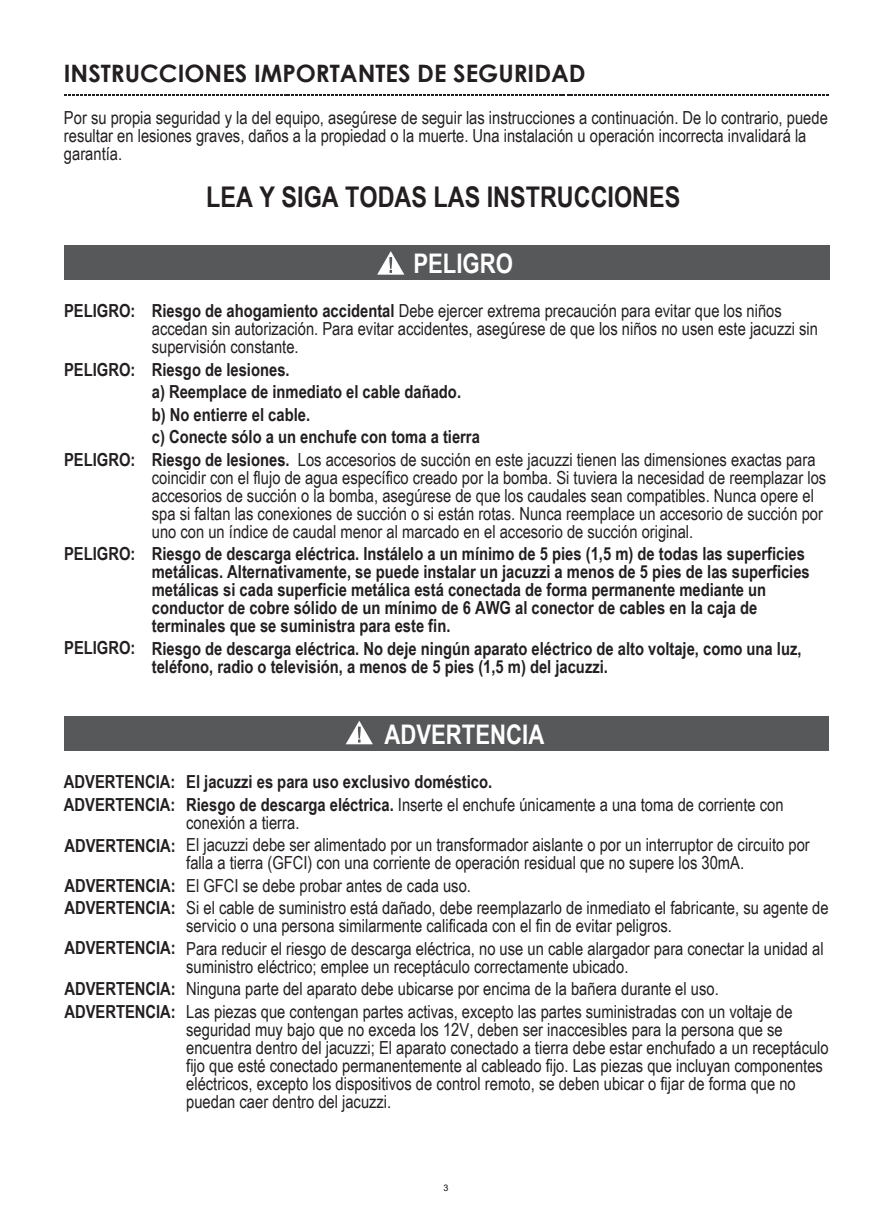
<style>
.page{position:relative;width:893px;height:1212px;background:#fff}
.page>*{position:absolute;margin:0;border:0;box-sizing:border-box;transform-origin:0 0}
.t1{font:700 28.5px "Arial Narrow";color:#231f20}
.t2{font:700 27px "Arial Narrow";color:#fff}
.t3{font:700 24px "Century Gothic";color:#231f20}
.t4{font:18px/18px "Arial Narrow";color:#231f20}
.t5{font:700 18px/22.5px "Arial Narrow";color:#231f20}
.t6{font:9px "Arial";color:#100e0d}
.s1{font-weight:700}
.s2{font-weight:400}
</style>
<div class="page">
<div style="left:64px;top:246px;width:765px;height:34px;background:#57585a"></div>
<svg style="left:377px;top:251px;width:27px;height:24px"></svg>
<div style="left:65px;top:717px;width:764px;height:34px;background:#57585a"></div>
<svg style="left:346px;top:721px;width:27px;height:23px"></svg>
<svg style="left:65px;top:94px;width:763px;height:2px"></svg>
<h3 class="t3" style="left:64px;top:55px;width:523px">INSTRUCCIONES IMPORTANTES DE SEGURIDAD</h3>
<p class="t4" style="left:64px;top:108px;width:765px">Por su propia seguridad y la del equipo, asegúrese de seguir las instrucciones a continuación. De lo contrario, puede resultar en lesiones graves, daños a la propiedad o la muerte. Una instalación u operación incorrecta invalidará la garantía.</p>
<h1 class="t1" style="left:206px;top:175px;width:475px">LEA Y SIGA TODAS LAS INSTRUCCIONES</h1>
<p class="t5" style="left:64px;top:299px;width:73px">PELIGRO:</p>
<p class="t5" style="left:64px;top:357px;width:73px">PELIGRO:</p>
<p class="t5" style="left:64px;top:447px;width:73px">PELIGRO:</p>
<p class="t5" style="left:64px;top:541px;width:73px">PELIGRO:</p>
<p class="t5" style="left:64px;top:636px;width:73px">PELIGRO:</p>
<h2 class="t2" style="left:413px;top:243px;width:101px">PELIGRO</h2>
<p class="t4" style="left:152px;top:301px;width:668px"><span class="s1">Riesgo de ahogamiento accidental</span> Debe ejercer extrema precaución para evitar que los niños accedan sin autorización. Para evitar accidentes, asegúrese de que los niños no usen este jacuzzi sin supervisión constante.</p>
<p class="t5" style="left:152px;top:357px;width:665px">Riesgo de lesiones.<br>a) Reemplace de inmediato el cable dañado.<br>b) No entierre el cable.<br>c) Conecte sólo a un enchufe con toma a tierra<br>Riesgo de lesiones. <span class="s2">Los accesorios de succión en este jacuzzi tienen las dimensiones exactas para</span></p>
<p class="t4" style="left:152px;top:468px;width:676px">coincidir con el flujo de agua específico creado por la bomba. Si tuviera la necesidad de reemplazar los accesorios de succión o la bomba, asegúrese de que los caudales sean compatibles. Nunca opere el spa si faltan las conexiones de succión o si están rotas. Nunca reemplace un accesorio de succión por uno con un índice de caudal menor al marcado en el accesorio de succión original.</p>
<p class="t5" style="left:152px;top:544px;width:659px;line-height:18px">Riesgo de descarga eléctrica. Instálelo a un mínimo de 5 pies (1,5 m) de todas las superficies metálicas. Alternativamente, se puede instalar un jacuzzi a menos de 5 pies de las superficies metálicas si cada superficie metálica está conectada de forma permanente mediante un conductor de cobre sólido de un mínimo de 6 AWG al conector de cables en la caja de terminales que se suministra para este fin.</p>
<p class="t5" style="left:152px;top:639px;width:651px;line-height:18px">Riesgo de descarga eléctrica. No deje ningún aparato eléctrico de alto voltaje, como una luz, teléfono, radio o televisión, a menos de 5 pies (1,5 m) del jacuzzi.</p>
<p class="t5" style="left:64px;top:769px;width:113px;line-height:23px">ADVERTENCIA:<br>ADVERTENCIA:</p>
<p class="t5" style="left:64px;top:833px;width:113px">ADVERTENCIA:</p>
<p class="t5" style="left:64px;top:874px;width:113px;line-height:21.9px">ADVERTENCIA:<br>ADVERTENCIA:</p>
<p class="t5" style="left:64px;top:935px;width:113px">ADVERTENCIA:</p>
<p class="t5" style="left:64px;top:975px;width:113px;line-height:23.7px">ADVERTENCIA:<br>ADVERTENCIA:</p>
<h2 class="t2" style="left:384px;top:714px;width:161px">ADVERTENCIA</h2>
<p class="t5" style="left:186px;top:770px;width:599px">El jacuzzi es para uso exclusivo doméstico.<br>Riesgo de descarga eléctrica. <span class="s2">Inserte el enchufe únicamente a una toma de corriente con</span></p>
<p class="t4" style="left:186px;top:810px;width:625px;line-height:22.5px">conexión a tierra.<br>El jacuzzi debe ser alimentado por un transformador aislante o por un interruptor de circuito por</p>
<p class="t4" style="left:186px;top:851px;width:644px;line-height:22.5px">falla a tierra (GFCI) con una corriente de operación residual que no supere los 30mA.<br>El GFCI se debe probar antes de cada uso.<br>Si el cable de suministro está dañado, debe reemplazarlo de inmediato el fabricante, su agente de</p>
<p class="t4" style="left:186px;top:914px;width:639px;line-height:22.5px">servicio o una persona similarmente calificada con el fin de evitar peligros.<br>Para reducir el riesgo de descarga eléctrica, no use un cable alargador para conectar la unidad al</p>
<p class="t4" style="left:186px;top:954px;width:608px;line-height:22.5px">suministro eléctrico; emplee un receptáculo correctamente ubicado.<br>Ninguna parte del aparato debe ubicarse por encima de la bañera durante el uso.<br>Las piezas que contengan partes activas, excepto las partes suministradas con un voltaje de</p>
<p class="t4" style="left:186px;top:1020px;width:644px">seguridad muy bajo que no exceda los 12V, deben ser inaccesibles para la persona que se encuentra dentro del jacuzzi; El aparato conectado a tierra debe estar enchufado a un receptáculo fijo que esté conectado permanentemente al cableado fijo. Las piezas que incluyan componentes eléctricos, excepto los dispositivos de control remoto, se deben ubicar o fijar de forma que no puedan caer dentro del jacuzzi.</p>
<p class="t6" style="left:444px;top:1181px;width:7px">3</p>
</div>
